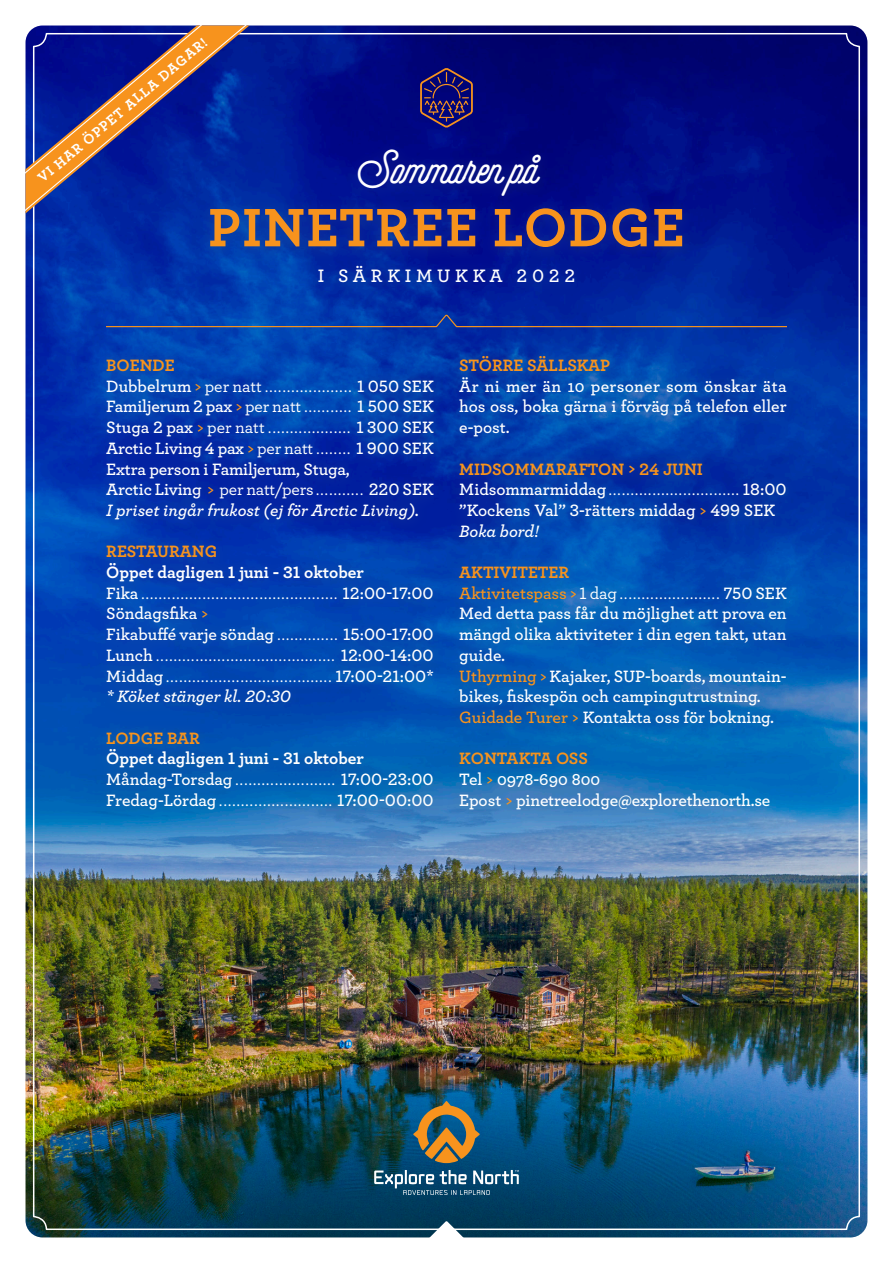
<style>
.page{position:relative;width:893px;height:1263px;background:#fff}
.page>*{position:absolute;margin:0;border:0;box-sizing:border-box;transform-origin:0 0}
.t1{font:700 56.7px "Archer";letter-spacing:.02em;color:#f7931d}
.t2{font:900 48px "Selfie";color:#fff}
.t3{font:600 18.9px "Archer";letter-spacing:.25em;color:#fff}
.t4{font:600 17.25px/20.7px "Archer";letter-spacing:-.005em;color:#fff;text-align:justify}
.t5{font:17.25px "Archer";color:#fff}
.t6{font:700 17.25px "Archer";color:#f7931d}
.t7{font:italic 600 17.25px "Archer";color:#fff}
.t8{font:700 17.25px "Archer";color:#fff}
.t9{font:700 14.55px "Archer";color:#fff}
.s1{font-weight:600}
.s2{font-weight:600;color:#f7931d}
.s3{font-weight:500}
.s4{color:#f7931d}
.s5{font-weight:400}
</style>
<div class="page">
<img style="left:26px;top:26px;width:841px;height:1211px">
<svg style="left:425px;top:1221px;width:43px;height:17px"></svg>
<svg style="left:413px;top:1101px;width:67px;height:62px;background:#6b6e59"></svg>
<svg style="left:374px;top:1170px;width:145px;height:25px;background:#3e708d"></svg>
<svg style="left:106px;top:315px;width:681px;height:12px;background:#143d9e"></svg>
<svg style="left:420px;top:68px;width:53px;height:60px;background:#322066"></svg>
<div style="left:197px;top:197px;width:499px;height:65px;background:#3f728b;opacity:.3"></div>
<div style="left:345px;top:138px;width:209px;height:73px;background:#3f728b;opacity:.3"></div>
<div style="left:306px;top:254px;width:282px;height:44px;background:#3f728b;opacity:.3"></div>
<div style="left:93px;top:346px;width:353px;height:477px;background:#3f728b;opacity:.45"></div>
<div style="left:446px;top:344px;width:353px;height:479px;background:#3f728b;opacity:.45"></div>
<svg style="left:26px;top:26px;width:241px;height:211px;background:#2c3688"></svg>
<p class="t9" style="left:32px;top:171px;width:218px;rotate:-40deg">VI HAR ÖPPET ALLA DAGAR!</p>
<p class="t2" style="left:355px;top:139px;width:185px">Sommaren på</p>
<p class="t1" style="left:208px;top:183px;width:478px">PINETREE LODGE</p>
<p class="t3" style="left:318px;top:261px;width:259px">I SÄRKIMUKKA 2022</p>
<p class="t6" style="left:106px;top:352px;width:70px">BOENDE</p>
<p class="t5" style="left:106px;top:374px;width:329px"><span class="s1">Dubbelrum</span> <span class="s2">&gt;</span> <span class="s3">per natt</span> .................... <span class="s1">1 050 SEK</span></p>
<p class="t4" style="left:106px;top:395px;width:329px">Familjerum 2 pax <span class="s4">&gt;</span> <span class="s3">per natt</span> <span class="s5">...........</span> 1 500 SEK</p>
<p class="t5" style="left:106px;top:415px;width:329px"><span class="s1">Stuga 2 pax</span> <span class="s2">&gt;</span> <span class="s3">per natt</span> ................... <span class="s1">1 300 SEK</span></p>
<p class="t4" style="left:106px;top:437px;width:329px">Arctic Living 4 pax <span class="s4">&gt;</span> <span class="s3">per natt</span> <span class="s5">........</span> 1 900 SEK</p>
<p class="t4" style="left:106px;top:457px;width:245px">Extra person i Familjerum, Stuga,</p>
<p class="t4" style="left:106px;top:478px;width:329px">Arctic Living <span class="s4">&gt;</span> <span class="s3">per natt/pers</span> <span class="s5">...........</span> 220 SEK</p>
<p class="t7" style="left:106px;top:497px;width:314px">I priset ingår frukost (ej för Arctic Living).</p>
<p class="t6" style="left:106px;top:538px;width:112px">RESTAURANG</p>
<p class="t8" style="left:106px;top:559px;width:259px">Öppet dagligen 1 juni - 31 oktober</p>
<p class="t5" style="left:106px;top:581px;width:329px"><span class="s1">Fika</span> ............................................. <span class="s1">12:00-17:00</span></p>
<p class="t4" style="left:106px;top:602px;width:103px">Söndagsfika <span class="s4">&gt;</span></p>
<p class="t4" style="left:106px;top:623px;width:329px">Fikabuffé varje söndag <span class="s5">..............</span> 15:00-17:00</p>
<p class="t5" style="left:106px;top:643px;width:329px"><span class="s1">Lunch</span> ......................................... <span class="s1">12:00-14:00</span></p>
<p class="t5" style="left:106px;top:664px;width:329px"><span class="s1">Middag</span> ...................................... <span class="s1">17:00-21:00*</span></p>
<p class="t7" style="left:106px;top:683px;width:186px">* Köket stänger kl. 20:30</p>
<p class="t6" style="left:106px;top:724px;width:95px">LODGE BAR</p>
<p class="t8" style="left:106px;top:745px;width:259px">Öppet dagligen 1 juni - 31 oktober</p>
<p class="t4" style="left:106px;top:768px;width:329px">Måndag-Torsdag <span class="s5">.......................</span> 17:00-23:00</p>
<p class="t5" style="left:106px;top:788px;width:329px"><span class="s1">Fredag-Lördag</span> .......................... <span class="s1">17:00-00:00</span></p>
<p class="t6" style="left:459px;top:352px;width:152px">STÖRRE SÄLLSKAP</p>
<p class="t4" style="left:459px;top:375px;width:329px">Är ni mer än 10 personer som önskar äta hos oss, boka gärna i förväg på telefon eller e-post.</p>
<p class="t6" style="left:459px;top:455px;width:245px">MIDSOMMARAFTON &gt; 24 JUNI</p>
<p class="t5" style="left:459px;top:478px;width:329px"><span class="s1">Midsommarmiddag</span> .............................. <span class="s1">18:00</span></p>
<p class="t4" style="left:459px;top:499px;width:317px">”Kockens Val” 3-rätters middag <span class="s4">&gt;</span> 499 SEK</p>
<p class="t7" style="left:459px;top:518px;width:81px">Boka bord!</p>
<p class="t6" style="left:459px;top:559px;width:111px">AKTIVITETER</p>
<p class="t5" style="left:459px;top:581px;width:329px"><span class="s2">Aktivitetspass&gt;</span><span class="s3">1 dag</span>....................... <span class="s1">750 SEK</span></p>
<p class="t4" style="left:459px;top:602px;width:329px">Med detta pass får du möjlighet att prova en mängd olika aktiviteter i din egen takt, utan guide.</p>
<p class="t4" style="left:459px;top:664px;width:329px"><span class="s4">Uthyrning &gt;</span> Kajaker, SUP-boards, mountain&shy;bikes, fiskespön och campingutrustning.</p>
<p class="t4" style="left:459px;top:706px;width:316px"><span class="s4">Guidade Turer &gt;</span> Kontakta oss för bokning.</p>
<p class="t6" style="left:459px;top:745px;width:130px">KONTAKTA OSS</p>
<p class="t4" style="left:459px;top:768px;width:142px">Tel <span class="s4">&gt;</span> 0978-690 800</p>
<p class="t4" style="left:459px;top:789px;width:313px">Epost <span class="s4">&gt;</span> pinetreelodge@explorethenorth.se</p>
</div>
